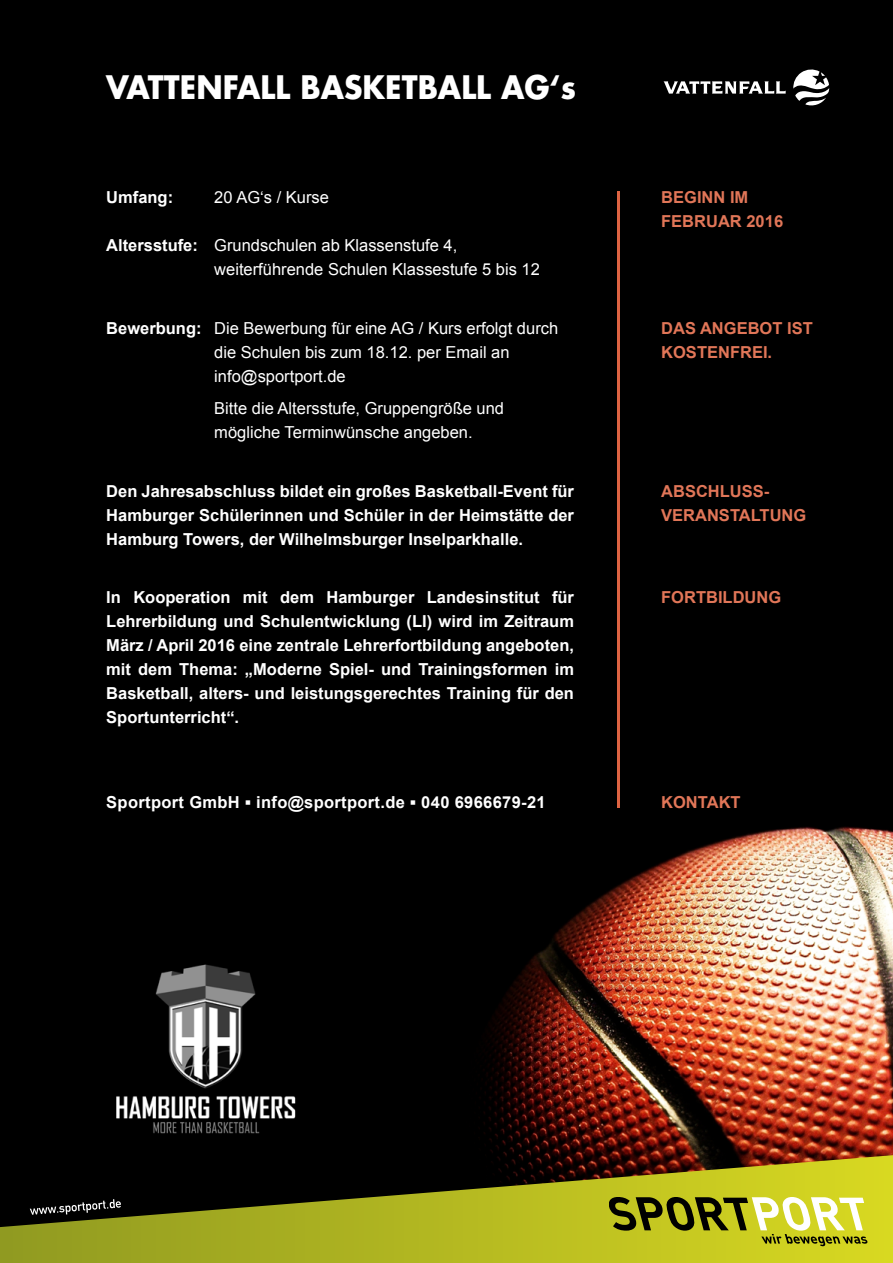
<style>
.page{position:relative;width:893px;height:1263px;background:#000}
.page>*{position:absolute;margin:0;border:0;box-sizing:border-box;transform-origin:0 0}
.t1{font:700 31.5px "Futura";color:#fff;scale:.95 1}
.t2{font:700 16.5px/24px "Arial";color:#fff;text-align:justify}
.t3{font:16.5px/24px "Arial";color:#fff}
.t4{font:700 16.5px "Arial";color:#e17658}
.t5{font:700 16.5px "Arial";letter-spacing:.02em;color:#fff}
.s1{font-weight:700}
</style>
<div class="page">
<img style="left:483px;top:826px;width:410px;height:329px">
<hr style="left:617px;top:191px;width:3px;height:617px;background:#dd6342">
<img style="left:116px;top:964px;width:180px;height:170px">
<svg style="left:0;top:1155px;width:893px;height:108px"></svg>
<svg style="left:610px;top:1198px;width:257px;height:48px"></svg>
<svg style="left:30px;top:1199px;width:91px;height:16px"></svg>
<svg style="left:663px;top:81px;width:123px;height:13px"></svg>
<svg style="left:793px;top:69px;width:36px;height:37px"></svg>
<h1 class="t1" style="left:106px;top:65px;width:496px">VATTENFALL BASKETBALL AG‘s</h1>
<p class="t2" style="left:106px;top:186px;width:68px">Umfang:</p>
<p class="t3" style="left:214px;top:186px;width:116px">20 AG‘s / Kurse</p>
<p class="t3" style="left:214px;top:234px;width:327px;text-indent:-108px"><span class="s1">Altersstufe:</span> Grundschulen ab Klassenstufe 4, weiterführende Schulen Klassestufe 5 bis 12</p>
<p class="t3" style="left:214px;top:316px;width:345px;text-indent:-108px"><span class="s1">Bewerbung:</span> Die Bewerbung für eine AG / Kurs erfolgt durch die Schulen bis zum 18.12. per Email an info@sportport.de</p>
<p class="t3" style="left:214px;top:397px;width:291px">Bitte die Altersstufe, Gruppengröße und mögliche Terminwünsche angeben.</p>
<p class="t2" style="left:106px;top:479px;width:469px">Den Jahresabschluss bildet ein großes Basketball-Event für Hamburger Schülerinnen und Schüler in der Heimstätte der Hamburg Towers, der Wilhelmsburger Inselparkhalle.</p>
<p class="t2" style="left:106px;top:586px;width:469px">In Kooperation mit dem Hamburger Landesinstitut für Lehrerbildung und Schulentwicklung (LI) wird im Zeitraum März / April 2016 eine zentrale Lehrerfortbildung angeboten, mit dem Thema: „Moderne Spiel- und Trainingsformen im Basketball, alters- und leistungsgerechtes Training für den Sportunterricht“.</p>
<p class="t5" style="left:106px;top:791px;width:441px">Sportport GmbH ▪ info@sportport.de ▪ 040 6966679-21</p>
<p class="t4" style="left:661px;top:187px;width:23px">Beginn</p>
<p class="t4" style="left:730px;top:187px;width:10px">im</p>
<p class="t4" style="left:661px;top:211px;width:23px">Februar</p>
<p class="t4" style="left:746px;top:211px;width:38px">2016</p>
<p class="t4" style="left:661px;top:317px;width:64px">Das Angeb</p>
<p class="t4" style="left:760px;top:317px;width:37px">ot ist</p>
<p class="t4" style="left:661px;top:341px;width:36px">kostenfrei</p>
<p class="t4" style="left:768px;top:341px;width:6px">.</p>
<p class="t4" style="left:661px;top:480px;width:59px">Abschluss</p>
<p class="t4" style="left:764px;top:480px;width:7px">-</p>
<p class="t4" style="left:661px;top:504px;width:23px">veranstaltung</p>
<p class="t4" style="left:661px;top:586px;width:35px">Fortbildung</p>
<p class="t4" style="left:661px;top:791px;width:81px">KONTAKT</p>
</div>
